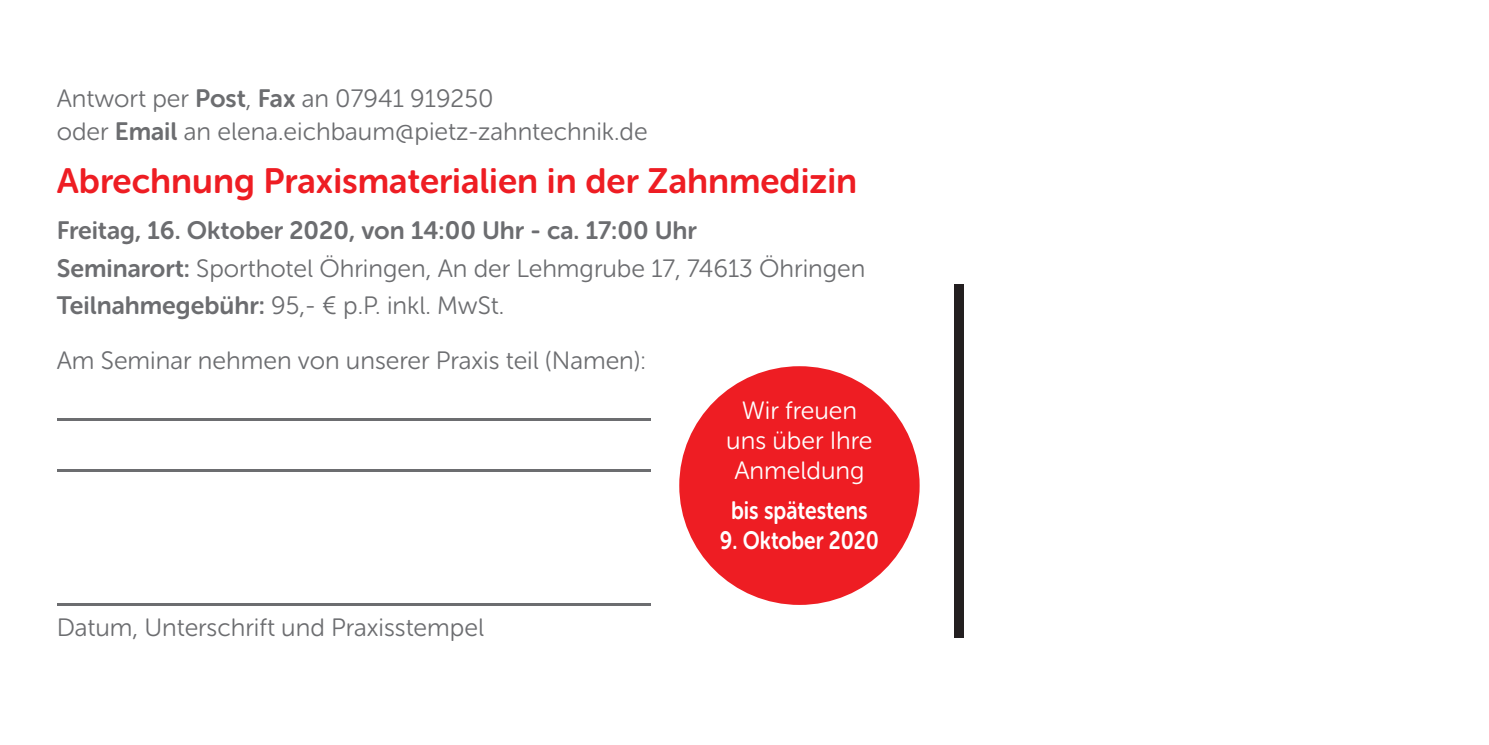
<style>
.page{position:relative;width:1489px;height:745px;background:#fff}
.page>*{position:absolute;margin:0;border:0;box-sizing:border-box;transform-origin:0 0}
.t1{font:35px "Museo Sans Rounded 700";color:#ee1d23}
.t2{font:25px/37.5px "Museo Sans Rounded 300";color:#6c6d70}
.t3{font:25px "Museo Sans Rounded 700";color:#6c6d70}
.t4{font:25px/30px "Museo Sans Rounded 300";color:#fff;text-align:center}
.t5{font:25px "Museo Sans Rounded 700";color:#fff;scale:.85 1}
.t6{font:25px "Museo Sans Rounded 700";color:#fff;scale:.84 1}
.s1{font-family:"Museo Sans Rounded 700"}
</style>
<div class="page">
<div style="left:679px;top:366px;width:240px;height:238px;background:#ee1d23;border-radius:50%"></div>
<div style="left:954px;top:283px;width:10px;height:354px;background:#231f20"></div>
<hr style="left:57px;top:418px;width:593px;height:2px;background:#6c6d70">
<hr style="left:57px;top:469px;width:593px;height:2px;background:#6c6d70">
<hr style="left:57px;top:603px;width:593px;height:2px;background:#6c6d70">
<p class="t2" style="left:57px;top:82px;width:592px;line-height:32.5px">Antwort per <span class="s1">Post</span>, <span class="s1">Fax</span> an 07941 919250<br>oder <span class="s1">Email</span> an elena.eichbaum@pietz-zahntechnik.de</p>
<h1 class="t1" style="left:57px;top:161px;width:802px">Abrechnung Praxismaterialien in der Zahnmedizin</h1>
<p class="t3" style="left:57px;top:216px;width:641px">Freitag, 16. Oktober 2020, von 14:00 Uhr - ca. 17:00 Uhr</p>
<p class="t2" style="left:57px;top:249px;width:810px"><span class="s1">Seminarort:</span> Sporthotel Öhringen, An der Lehmgrube 17, 74613 Öhringen<br><span class="s1">Teilnahmegebühr:</span> 95,- € p.P. inkl. MwSt.</p>
<p class="t2" style="left:57px;top:342px;width:590px">Am Seminar nehmen von unserer Praxis teil (Namen):</p>
<p class="t2" style="left:57px;top:609px;width:429px">Datum, Unterschrift und Praxisstempel</p>
<p class="t4" style="left:726px;top:395px;width:148px">Wir freuen uns über Ihre<br>Anmeldung</p>
<p class="t5" style="left:731px;top:496px;width:162px">bis spätestens</p>
<p class="t6" style="left:720px;top:526px;width:191px">9. Oktober 2020</p>
</div>
